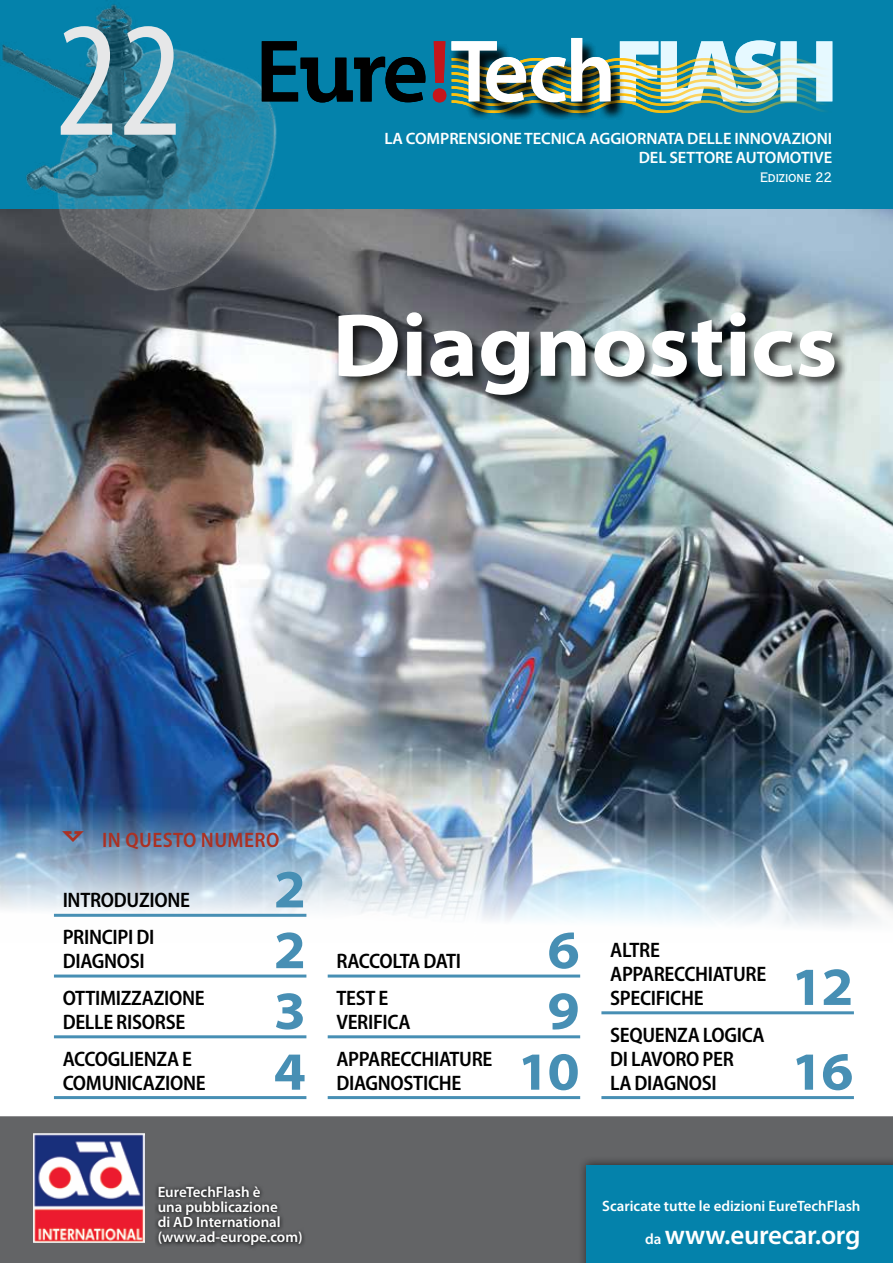
<style>
.page{position:relative;width:893px;height:1263px;background:#fff}
.page>*{position:absolute;margin:0;border:0;box-sizing:border-box;transform-origin:0 0}
.t1{font:condensed 165px "Myriad Pro";color:#e6e7e8}
.t2{font:700 semi-expanded 90px "Myriad Pro";color:#fff}
.t3{font:700 semi-expanded 54px "Myriad Pro";color:#478fb4}
.t4{font:600 27px "Myriad Pro";letter-spacing:-.01em;color:#fff}
.t5{font:600 semi-condensed 21px/24px "Myriad Pro";letter-spacing:-.015em;color:#000}
.t6{font:600 semi-condensed 21px "Myriad Pro";letter-spacing:.02em;color:#ab3123}
.t7{font:600 semi-condensed 21px "Myriad Pro";letter-spacing:-.035em;color:#000}
.t8{font:condensed 18px "Copperplate Gothic BT";letter-spacing:-.025em;color:#fff}
.t9{font:600 16.5px/19.8px "Myriad Pro";letter-spacing:-.005em;color:#fff;text-align:right}
.t10{font:600 15px/15px "Myriad Pro";color:#fff}
.s1{font-size:15px}
</style>
<div class="page">
<img style="left:0;top:208px;width:893px;height:719px">
<div style="left:0;top:0;width:893px;height:208px;background:#0482ab"></div>
<img style="left:0;top:4px;width:284px;height:298px">
<svg style="left:262px;top:41px;width:163px;height:61px"></svg>
<div style="left:450px;top:40px;width:175px;height:81px;background:#000;opacity:.75"></div>
<svg style="left:433px;top:38px;width:399px;height:75px"></svg>
<div style="left:0;top:1116px;width:893px;height:147px;background:#636466"></div>
<img style="left:34px;top:1133px;width:110px;height:109px">
<div style="left:577px;top:1156px;width:316px;height:107px;background:#000;opacity:.6"></div>
<div style="left:586px;top:1165px;width:307px;height:98px;background:#0482ab"></div>
<div style="left:336px;top:311px;width:512px;height:98px;background:#000;opacity:.75"></div>
<hr style="left:54px;top:914px;width:252px;height:3px;background:#478fb4">
<hr style="left:54px;top:974px;width:252px;height:3px;background:#478fb4">
<hr style="left:54px;top:1035px;width:252px;height:3px;background:#478fb4">
<hr style="left:54px;top:1096px;width:252px;height:3px;background:#478fb4">
<hr style="left:328px;top:974px;width:252px;height:3px;background:#478fb4">
<hr style="left:328px;top:1035px;width:252px;height:3px;background:#478fb4">
<hr style="left:328px;top:1096px;width:252px;height:3px;background:#478fb4">
<hr style="left:601px;top:1011px;width:253px;height:3px;background:#478fb4">
<hr style="left:601px;top:1096px;width:253px;height:3px;background:#478fb4">
<svg style="left:154px;top:1182px;width:152px;height:68px;background:#4f5052"></svg>
<svg style="left:62px;top:831px;width:22px;height:11px"></svg>
<h1 class="t1" style="left:55px;top:-20px;width:129px">22</h1>
<p class="t9" style="left:384px;top:128px;width:449px">LA COMPRENSIONE TECNICA AGGIORNATA DELLE INNOVAZIONI<br>DEL SETTORE AUTOMOTIVE</p>
<p class="t8" style="left:760px;top:168px;width:74px">Edizione 22</p>
<h2 class="t2" style="left:332px;top:295px;width:507px">Diagnostics</h2>
<p class="t6" style="left:102px;top:828px;width:179px">IN QUESTO NUMERO</p>
<p class="t5" style="left:63px;top:889px;width:129px">INTRODUZIONE</p>
<h3 class="t3" style="left:274px;top:859px;width:34px">2</h3>
<p class="t5" style="left:63px;top:925px;width:93px">PRINCIPI DI<br>DIAGNOSI</p>
<h3 class="t3" style="left:274px;top:919px;width:34px">2</h3>
<p class="t5" style="left:63px;top:986px;width:144px">OTTIMIZZAZIONE<br>DELLE RISORSE</p>
<h3 class="t3" style="left:274px;top:980px;width:34px">3</h3>
<p class="t5" style="left:63px;top:1047px;width:145px">ACCOGLIENZA E<br>COMUNICAZIONE</p>
<h3 class="t3" style="left:274px;top:1041px;width:34px">4</h3>
<p class="t7" style="left:336px;top:949px;width:126px">RACCOLTA DATI</p>
<h3 class="t3" style="left:547px;top:919px;width:34px">6</h3>
<p class="t5" style="left:336px;top:986px;width:76px">TEST E<br>VERIFICA</p>
<h3 class="t3" style="left:547px;top:980px;width:34px">9</h3>
<p class="t5" style="left:336px;top:1047px;width:158px">APPARECCHIATURE<br>DIAGNOSTICHE</p>
<h3 class="t3" style="left:517px;top:1041px;width:64px">10</h3>
<p class="t5" style="left:610px;top:938px;width:158px">ALTRE<br>APPARECCHIATURE<br>SPECIFICHE</p>
<p class="t5" style="left:610px;top:1023px;width:156px">SEQUENZA LOGICA<br>DI LAVORO PER<br>LA DIAGNOSI</p>
<h3 class="t3" style="left:791px;top:956px;width:64px">12</h3>
<h3 class="t3" style="left:791px;top:1041px;width:64px">16</h3>
<p class="t10" style="left:158px;top:1184px;width:146px">EureTechFlash è<br>una pubblicazione<br>di AD International (www.ad-europe.com)</p>
<p class="t10" style="left:602px;top:1198px;width:260px">Scaricate tutte le edizioni EureTechFlash</p>
<p class="t4" style="left:645px;top:1217px;width:217px"><span class="s1">da</span> www.eurecar.org</p>
</div>
